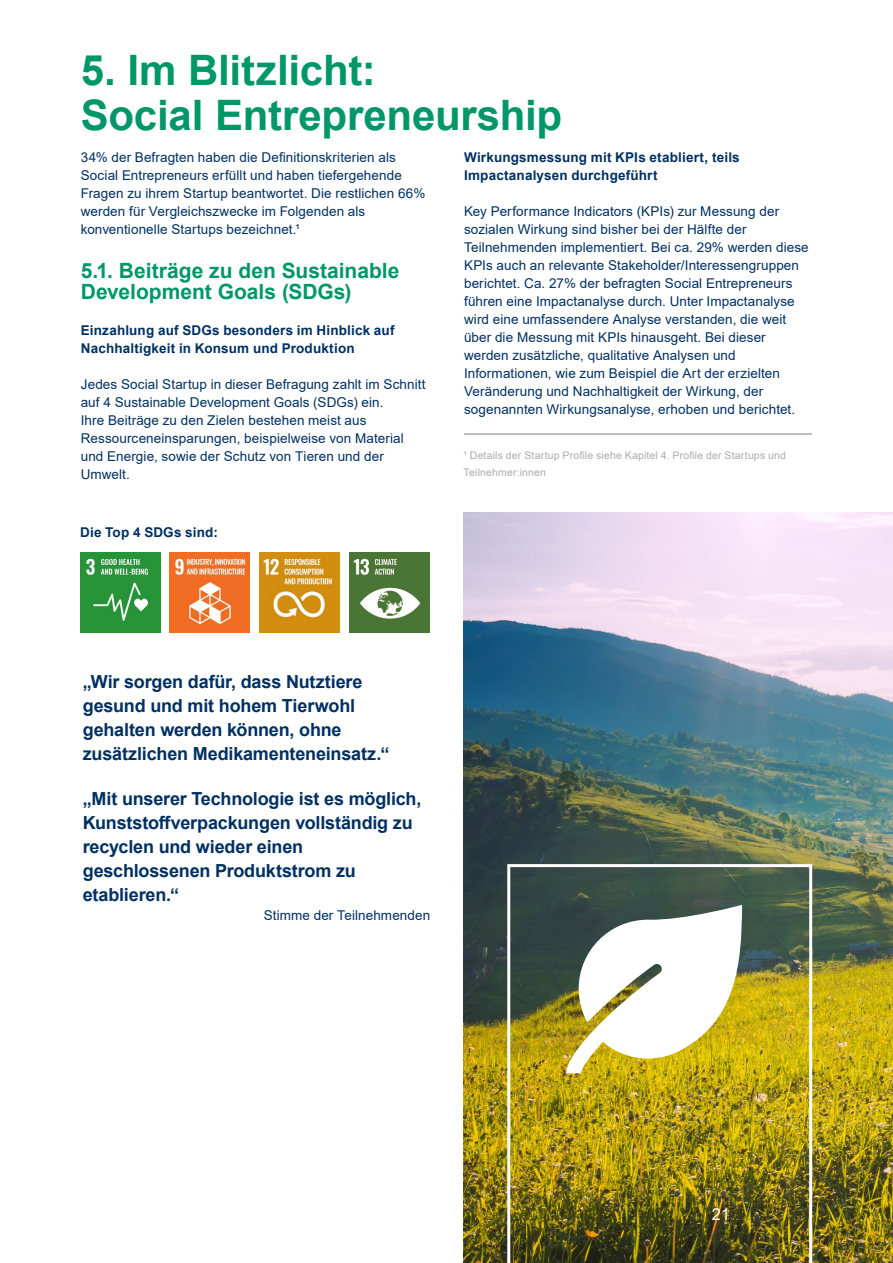
<style>
.page{position:relative;width:893px;height:1263px;background:#fff}
.page>*{position:absolute;margin:0;border:0;box-sizing:border-box;transform-origin:0 0}
.t1{font:700 42px/45px "Arial";letter-spacing:-.005em;color:#009768}
.Copytext_schwarz___Univers_Light{font:700 21px/21px "Arial";color:#009768}
.Copytext_schwarz___Univers_Light-2{font:700 18px/24px "Arial";letter-spacing:-.01em;color:#003063}
.t2{font:16.5px "Arial";color:#fff}
.Copytext_schwarz___Univers_Light-3{font:13.5px/18px "Arial";letter-spacing:.005em;color:#003063}
.Copytext_schwarz___Univers_Light-4{font:700 13.5px/18px "Arial";letter-spacing:.01em;color:#003063}
.Copytext_schwarz___Univers_Light-5{font:10.5px/16.5px "Arial";letter-spacing:.015em;color:#acacac}
</style>
<div class="page">
<img style="left:463px;top:512px;width:430px;height:751px">
<hr style="left:464px;top:433px;width:348px;height:2px;background:#acacac">
<img style="left:507px;top:864px;width:305px;height:399px">
<img style="left:80px;top:552px;width:80px;height:80px">
<img style="left:170px;top:552px;width:80px;height:80px">
<img style="left:260px;top:552px;width:80px;height:80px">
<img style="left:349px;top:552px;width:80px;height:80px">
<p class="t1" style="left:81px;top:48px;width:483px">5. Im Blitzlicht:<br>Social Entrepreneurship</p>
<p class="Copytext_schwarz___Univers_Light-3" style="left:81px;top:148px;width:346px">34% der Befragten haben die Definitionskriterien als Social Entrepreneurs erfüllt und haben tiefergehende Fragen zu ihrem Startup beantwortet. Die restlichen 66% werden für Vergleichszwecke im Folgenden als konventionelle Startups bezeichnet.¹</p>
<p class="Copytext_schwarz___Univers_Light" style="left:81px;top:261px;width:320px">5.1. Beiträge zu den Sustainable<br>Development Goals (SDGs)</p>
<p class="Copytext_schwarz___Univers_Light-4" style="left:81px;top:322px;width:315px">Einzahlung auf SDGs besonders im Hinblick auf<br>Nachhaltigkeit in Konsum und Produktion</p>
<p class="Copytext_schwarz___Univers_Light-3" style="left:81px;top:375px;width:346px">Jedes Social Startup in dieser Befragung zahlt im Schnitt auf 4 Sustainable Development Goals (SDGs) ein.<br>Ihre Beiträge zu den Zielen bestehen meist aus Ressourceneinsparungen, beispielweise von Material und Energie, sowie der Schutz von Tieren und der Umwelt.</p>
<p class="Copytext_schwarz___Univers_Light-4" style="left:80px;top:524px;width:139px">Die Top 4 SDGs sind:</p>
<p class="Copytext_schwarz___Univers_Light-4" style="left:464px;top:148px;width:277px">Wirkungsmessung mit KPIs etabliert, teils<br>Impactanalysen durchgeführt</p>
<p class="Copytext_schwarz___Univers_Light-3" style="left:464px;top:202px;width:346px">Key Performance Indicators (KPIs) zur Messung der sozialen Wirkung sind bisher bei der Hälfte der Teilnehmenden implementiert. Bei ca. 29% werden diese KPIs auch an relevante Stakeholder/Interessengruppen berichtet. Ca. 27% der befragten Social Entrepreneurs führen eine Impactanalyse durch. Unter Impactanalyse wird eine umfassendere Analyse verstanden, die weit über die Messung mit KPIs hinausgeht. Bei dieser werden zusätzliche, qualitative Analysen und Informationen, wie zum Beispiel die Art der erzielten Veränderung und Nachhaltigkeit der Wirkung, der sogenannten Wirkungsanalyse, erhoben und berichtet.</p>
<p class="Copytext_schwarz___Univers_Light-5" style="left:463px;top:447px;width:324px">¹ Details der Startup Profile siehe Kapitel 4. Profile der Startups und<br>Teilnehmer:innen</p>
<p class="Copytext_schwarz___Univers_Light-2" style="left:83px;top:670px;width:308px">„Wir sorgen dafür, dass Nutztiere gesund und mit hohem Tierwohl gehalten werden können, ohne zusätzlichen Medikamenteneinsatz.“</p>
<p class="Copytext_schwarz___Univers_Light-2" style="left:83px;top:787px;width:340px">„Mit unserer Technologie ist es möglich,<br>Kunststoffverpackungen vollständig zu recyclen und wieder einen geschlossenen Produktstrom zu etablieren.“</p>
<p class="Copytext_schwarz___Univers_Light-3" style="left:264px;top:906px;width:168px">Stimme der Teilnehmenden</p>
<p class="t2" style="left:712px;top:1202px;width:20px">21</p>
</div>
